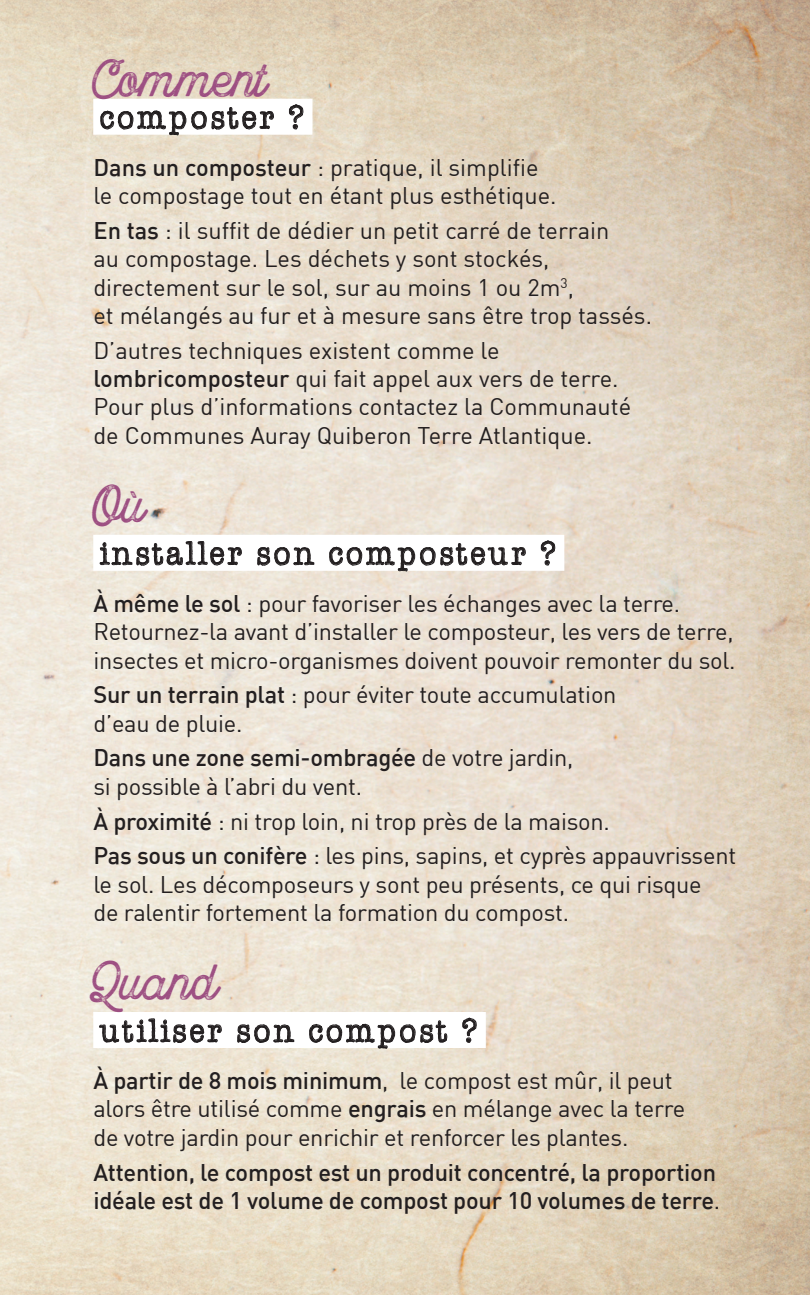
<style>
.page{position:relative;width:810px;height:1295px;background:#fff}
.page>*{position:absolute;margin:0;border:0;box-sizing:border-box;transform-origin:0 0}
.t1{font:700 49.5px "Local Brewery Three";color:#9d4f82}
.t2{font:500 33.75px "Amer Typewriter IT Cby BT";letter-spacing:.02em;color:#231f20}
.t3{font:23.62px/28.3px "DIN";letter-spacing:-.01em;color:#231f20}
.t4{font:500 23.62px/28.3px "DIN";letter-spacing:-.01em;color:#231f20}
.s1{font-weight:500}
.s2{font-weight:400}
</style>
<div class="page">
<img style="left:0;top:0;width:810px;height:1295px">
<div style="left:93px;top:99px;width:220px;height:36px;background:#fff"></div>
<div style="left:93px;top:535px;width:471px;height:36px;background:#fff"></div>
<div style="left:93px;top:1012px;width:393px;height:36px;background:#fff"></div>
<svg style="left:101px;top:111px;width:85px;height:24px"></svg>
<svg style="left:192px;top:111px;width:14px;height:18px"></svg>
<svg style="left:212px;top:107px;width:62px;height:22px"></svg>
<svg style="left:289px;top:105px;width:14px;height:24px"></svg>
<svg style="left:100px;top:541px;width:141px;height:24px"></svg>
<svg style="left:258px;top:547px;width:56px;height:18px"></svg>
<svg style="left:330px;top:547px;width:105px;height:24px"></svg>
<svg style="left:441px;top:543px;width:84px;height:22px"></svg>
<svg style="left:541px;top:541px;width:14px;height:24px"></svg>
<svg style="left:100px;top:1018px;width:121px;height:24px"></svg>
<svg style="left:238px;top:1024px;width:56px;height:18px"></svg>
<svg style="left:310px;top:1024px;width:105px;height:24px"></svg>
<svg style="left:421px;top:1020px;width:26px;height:22px"></svg>
<svg style="left:463px;top:1018px;width:13px;height:24px"></svg>
<p class="t1" style="left:93px;top:50px;width:175px">Comment</p>
<p class="t2" style="left:100px;top:96px;width:209px">composter ?</p>
<p class="t3" style="left:93px;top:153px;width:465px"><span class="s1">Dans un composteur</span> : pratique, il simplifie le compostage tout en étant plus esthétique.</p>
<p class="t3" style="left:93px;top:216px;width:560px"><span class="s1">En tas</span> : il suffit de dédier un petit carré de terrain<br>au compostage. Les déchets y sont stockés, directement sur le sol, sur au moins 1 ou 2m<sup>3</sup>,<br>et mélangés au fur et à mesure sans être trop tassés.</p>
<p class="t3" style="left:93px;top:336px;width:539px">D’autres techniques existent comme le <span class="s1">lombricomposteur</span> qui fait appel aux vers de terre.<br>Pour plus d’informations contactez la Communauté de Communes Auray Quiberon Terre Atlantique.</p>
<p class="t1" style="left:93px;top:476px;width:53px">Où</p>
<p class="t2" style="left:100px;top:532px;width:460px">installer son composteur ?</p>
<p class="t3" style="left:93px;top:589px;width:644px"><span class="s1">À même le sol</span> : pour favoriser les échanges avec la terre.<br>Retournez-la avant d’installer le composteur, les vers de terre, insectes et micro-organismes doivent pouvoir remonter du sol.</p>
<p class="t3" style="left:93px;top:680px;width:525px"><span class="s1">Sur un terrain plat</span> : pour éviter toute accumulation d’eau de pluie.</p>
<p class="t3" style="left:93px;top:743px;width:482px"><span class="s1">Dans une zone semi-ombragée</span> de votre jardin, si possible à l’abri du vent.</p>
<p class="t3" style="left:93px;top:806px;width:518px"><span class="s1">À proximité</span> : ni trop loin, ni trop près de la maison.</p>
<p class="t3" style="left:93px;top:841px;width:644px"><span class="s1">Pas sous un conifère</span> : les pins, sapins, et cyprès appauvrissent le sol. Les décomposeurs y sont peu présents, ce qui risque<br>de ralentir fortement la formation du compost.</p>
<p class="t1" style="left:93px;top:953px;width:126px">Quand</p>
<p class="t2" style="left:100px;top:1010px;width:382px">utiliser son compost ?</p>
<p class="t3" style="left:93px;top:1066px;width:593px"><span class="s1">À partir de 8 mois minimum</span>, le compost est mûr, il peut alors être utilisé comme <span class="s1">engrais</span> en mélange avec la terre de votre jardin pour enrichir et renforcer les plantes.</p>
<p class="t4" style="left:93px;top:1157px;width:628px">Attention, le compost est un produit concentré, la proportion idéale est de 1 volume de compost pour 10 volumes de terre<span class="s2">.</span></p>
</div>
